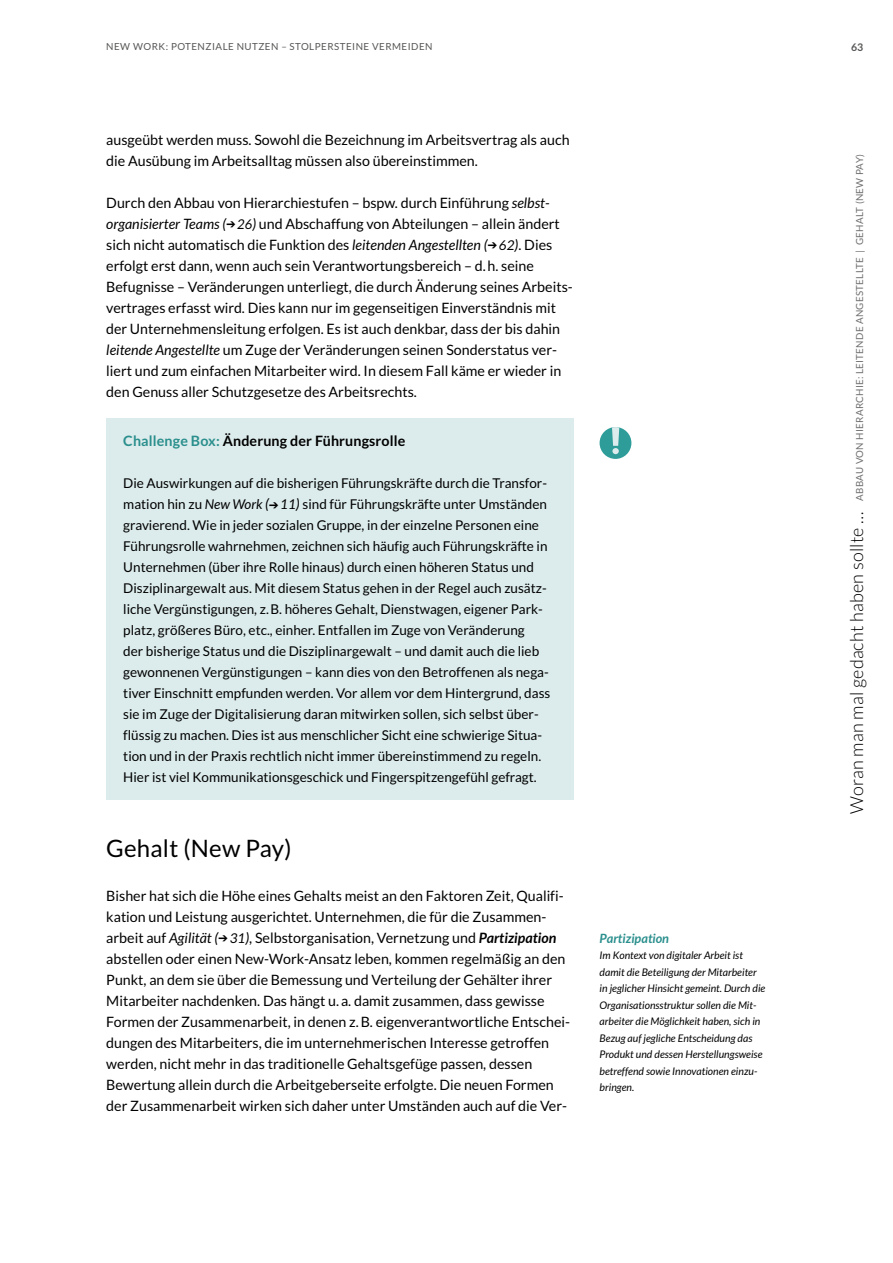
<style>
.page{position:relative;width:893px;height:1263px;background:#fff}
.page>*{position:absolute;margin:0;border:0;box-sizing:border-box;transform-origin:0 0}
.t1{font:24px "Lato";letter-spacing:.01em;color:#000}
.t2{font:14.25px/21px "Lato";color:#000}
.t3{font:700 14.25px "Lato";letter-spacing:.01em;color:#000}
.t4{font:13.5px/21px "Lato";color:#000}
.t5{font:italic 700 12.75px "Lato";color:#2a8f8d}
.t6{font:italic 10.5px/16.5px "Lato";color:#000}
.t7{font:700 10.5px "Lato";color:#575756}
.t8{font:9.75px "Lato";letter-spacing:.03em;color:#706f6f}
.t9{font:9.75px "Lato";letter-spacing:.05em;color:#575756}
.s1{font-style:italic}
.s2{font-style:italic;font-size:13.5px}
.s3{color:#2a8f8d}
.s4{font-style:italic;font-size:14.25px}
.s5{font-weight:700;font-style:italic}
.s6{font-weight:300;font-size:18px;color:#000}
</style>
<div class="page">
<div style="left:600px;top:427px;width:31px;height:32px;background:#2e9d9a;border-radius:50%"></div>
<svg style="left:612px;top:427px;width:7px;height:27px"></svg>
<div style="left:106px;top:418px;width:468px;height:381px;background:#dcebeb"></div>
<p class="t9" style="left:106px;top:41px;width:328px">NEW WORK: POTENZIALE NUTZEN – STOLPERSTEINE VERMEIDEN</p>
<p class="t7" style="left:851px;top:41px;width:14px">63</p>
<p class="t2" style="left:106px;top:129px;width:465px">ausgeübt werden muss. Sowohl die Bezeichnung im Arbeitsvertrag als auch die Ausübung im Arbeitsalltag müssen also übereinstimmen.</p>
<p class="t2" style="left:106px;top:192px;width:468px">Durch den Abbau von Hierarchiestufen – bspw. durch Einführung <span class="s1">selbst&shy;organisierter Teams (</span>➔ <span class="s2">26</span><span class="s1">)</span> und Abschaffung von Abteilungen – allein ändert sich nicht automatisch die Funktion des <span class="s1">leitenden Angestellten (</span>➔ <span class="s2">62</span><span class="s1">)</span>. Dies erfolgt erst dann, wenn auch sein Verantwortungsbereich – d.h. seine Befugnisse – Veränderungen unterliegt, die durch Änderung seines Arbeits&shy;vertrages erfasst wird. Dies kann nur im gegenseitigen Einverständnis mit der Unternehmensleitung erfolgen. Es ist auch denkbar, dass der bis dahin <span class="s1">leitende Angestellte</span> um Zuge der Veränderungen seinen Sonderstatus ver&shy;liert und zum einfachen Mitarbeiter wird. In diesem Fall käme er wieder in den Genuss aller Schutzgesetze des Arbeitsrechts.</p>
<p class="t3" style="left:123px;top:433px;width:284px"><span class="s3">Challenge Box:</span> Änderung der Führungsrolle</p>
<p class="t4" style="left:123px;top:473px;width:429px">Die Auswirkungen auf die bisherigen Führungskräfte durch die Transfor&shy;mation hin zu <span class="s1">New Work</span> <span class="s4">(</span>➔ <span class="s1">11</span><span class="s4">)</span> sind für Führungskräfte unter Umständen gravierend. Wie in jeder sozialen Gruppe, in der einzelne Personen eine Führungsrolle wahrnehmen, zeichnen sich häufig auch Führungskräfte in Unternehmen (über ihre Rolle hinaus) durch einen höheren Status und Disziplinargewalt aus. Mit diesem Status gehen in der Regel auch zusätz&shy;liche Vergünstigungen, z.B. höheres Gehalt, Dienstwagen, eigener Park&shy;platz, größeres Büro, etc., einher. Entfallen im Zuge von Veränderung<br>der bisherige Status und die Disziplinargewalt – und damit auch die lieb gewonnenen Vergünstigungen – kann dies von den Betroffenen als nega&shy;tiver Einschnitt empfunden werden. Vor allem vor dem Hintergrund, dass sie im Zuge der Digitalisierung daran mitwirken sollen, sich selbst über&shy;flüssig zu machen. Dies ist aus menschlicher Sicht eine schwierige Situa&shy;tion und in der Praxis rechtlich nicht immer übereinstimmend zu regeln.<br>Hier ist viel Kommunikationsgeschick und Fingerspitzengefühl gefragt.</p>
<h1 class="t1" style="left:106px;top:835px;width:187px">Gehalt (New Pay)</h1>
<p class="t2" style="left:106px;top:885px;width:465px">Bisher hat sich die Höhe eines Gehalts meist an den Faktoren Zeit, Qualifi&shy;kation und Leistung ausgerichtet. Unternehmen, die für die Zusammen&shy;arbeit auf <span class="s1">Agilität (</span>➔ <span class="s2">31</span><span class="s1">)</span>, Selbstorganisation, Vernetzung und <span class="s5">Partizipation </span>abstellen oder einen New-Work-Ansatz leben, kommen regelmäßig an den Punkt, an dem sie über die Bemessung und Verteilung der Gehälter ihrer Mitarbeiter nachdenken. Das hängt u.a. damit zusammen, dass gewisse Formen der Zusammenarbeit, in denen z.B. eigenverantwortliche Entschei&shy;dungen des Mitarbeiters, die im unternehmerischen Interesse getroffen werden, nicht mehr in das traditionelle Gehaltsgefüge passen, dessen Bewertung allein durch die Arbeitgeberseite erfolgte. Die neuen Formen der Zusammenarbeit wirken sich daher unter Umständen auch auf die Ver-</p>
<p class="t5" style="left:600px;top:931px;width:71px">Partizipation</p>
<p class="t6" style="left:600px;top:947px;width:167px">Im Kontext von digitaler Arbeit ist damit die Beteiligung der Mitarbeiter in jeglicher Hinsicht gemeint. Durch die Organisationsstruktur sollen die Mit&shy;arbeiter die Möglichkeit haben, sich in Bezug auf jegliche Entscheidung das Produkt und dessen Herstellungsweise betreffend sowie Innovationen einzu&shy;bringen.</p>
<p class="t8" style="left:854px;top:814px;width:661px;rotate:-90deg"><span class="s6">Woran man mal gedacht haben sollte …</span> ABBAU VON HIERARCHIE: LEITENDE ANGESTELLTE | GEHALT (NEW PAY)</p>
</div>
